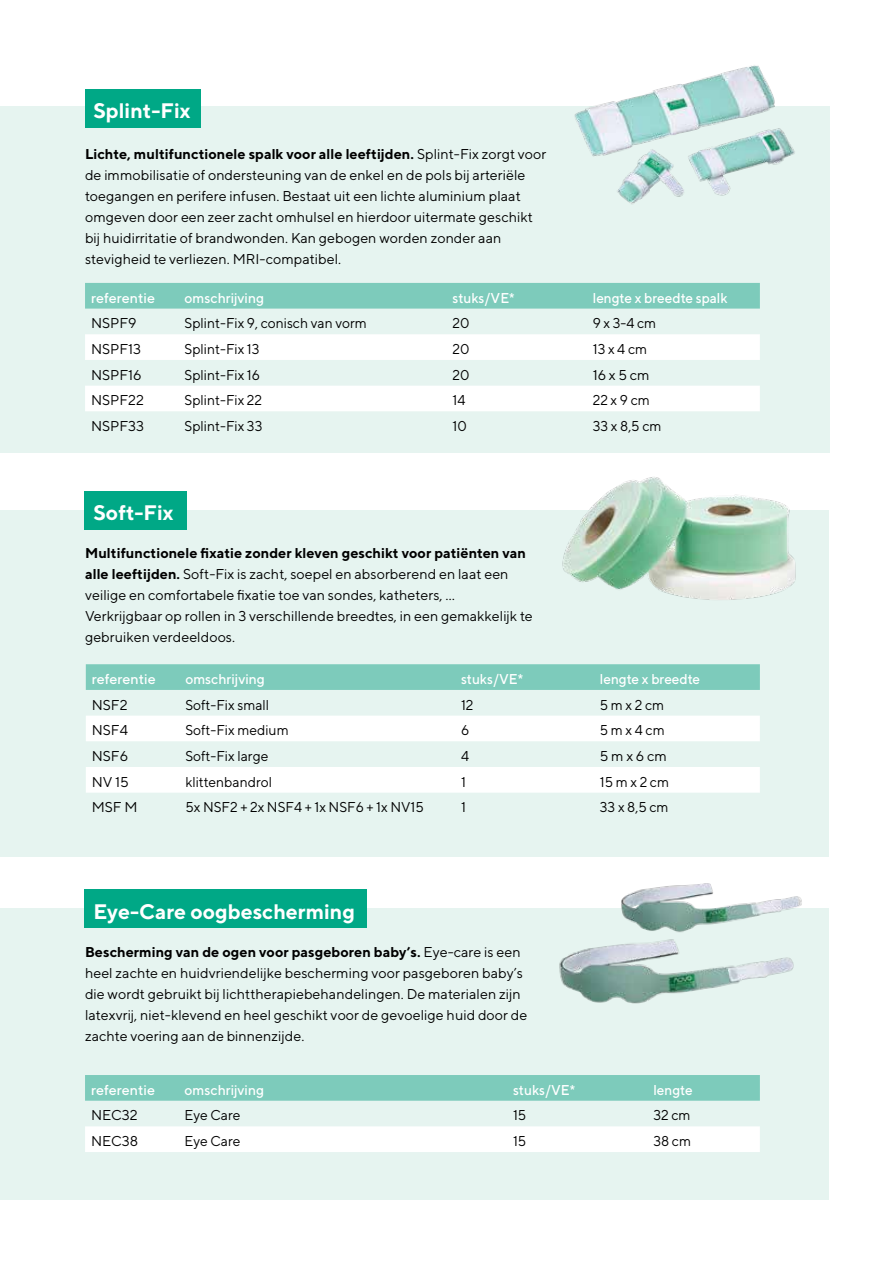
<style>
.page{position:relative;width:893px;height:1263px;background:#fff}
.page>*{position:absolute;margin:0;border:0;box-sizing:border-box;transform-origin:0 0}
.t1{font:700 21px "TT Norms";color:#fff}
.t2{font:14.25px/21px "TT Norms";letter-spacing:.005em;color:#000}
.t3{font:500 14.25px "TT Norms";color:#fff}
.t4{font:500 14.25px "TT Norms";color:#fff;scale:.95 1}
.s1{font-weight:700}
</style>
<div class="page">
<div style="left:0;top:106px;width:830px;height:347px;background:#e6f4f0"></div>
<div style="left:0;top:510px;width:829px;height:347px;background:#e6f4f0"></div>
<div style="left:0;top:908px;width:829px;height:291px;background:#e6f4f0"></div>
<div style="left:85px;top:89px;width:116px;height:38px;background:#00a886"></div>
<div style="left:85px;top:491px;width:102px;height:38px;background:#00a886"></div>
<div style="left:85px;top:889px;width:282px;height:39px;background:#00a886"></div>
<div style="left:85px;top:283px;width:675px;height:26px;background:#7dcbbb"></div>
<svg style="left:85px;top:334px;width:675px;height:77px;fill:#fff"></svg>
<div style="left:86px;top:664px;width:674px;height:26px;background:#7dcbbb"></div>
<svg style="left:86px;top:716px;width:674px;height:77px;fill:#fff"></svg>
<div style="left:85px;top:1075px;width:675px;height:26px;background:#7dcbbb"></div>
<div style="left:85px;top:1126px;width:675px;height:26px;background:#fff"></div>
<img style="left:574px;top:65px;width:221px;height:139px">
<img style="left:562px;top:477px;width:234px;height:123px">
<img style="left:559px;top:883px;width:243px;height:121px">
<h1 class="t1" style="left:93px;top:98px;width:99px">Splint-Fix</h1>
<p class="t2" style="left:85px;top:143px;width:463px"><span class="s1">Lichte, multifunctionele spalk voor alle leeftijden.</span> Splint-Fix zorgt voor de immobilisatie of ondersteuning van de enkel en de pols bij arteriële toegangen en perifere infusen. Bestaat uit een lichte aluminium plaat omgeven door een zeer zacht omhulsel en hierdoor uitermate geschikt bij huidirritatie of brandwonden. Kan gebogen worden zonder aan stevigheid te verliezen. MRI-compatibel.</p>
<p class="t3" style="left:91px;top:289px;width:65px">referentie</p>
<p class="t3" style="left:185px;top:289px;width:81px">omschrijving</p>
<p class="t4" style="left:452px;top:289px;width:67px">stuks/VE*</p>
<p class="t4" style="left:593px;top:289px;width:143px">lengte x breedte spalk</p>
<p class="t2" style="left:91px;top:312px;width:47px">NSPF9</p>
<p class="t2" style="left:185px;top:312px;width:184px">Splint-Fix 9, conisch van vorm</p>
<p class="t2" style="left:452px;top:312px;width:19px">20</p>
<p class="t2" style="left:593px;top:312px;width:65px">9 x 3-4 cm</p>
<p class="t2" style="left:91px;top:338px;width:52px">NSPF13</p>
<p class="t2" style="left:185px;top:338px;width:76px">Splint-Fix 13</p>
<p class="t2" style="left:452px;top:338px;width:19px">20</p>
<p class="t2" style="left:593px;top:338px;width:56px">13 x 4 cm</p>
<p class="t2" style="left:91px;top:364px;width:52px">NSPF16</p>
<p class="t2" style="left:185px;top:364px;width:77px">Splint-Fix 16</p>
<p class="t2" style="left:452px;top:364px;width:19px">20</p>
<p class="t2" style="left:593px;top:364px;width:58px">16 x 5 cm</p>
<p class="t2" style="left:91px;top:389px;width:54px">NSPF22</p>
<p class="t2" style="left:185px;top:389px;width:79px">Splint-Fix 22</p>
<p class="t2" style="left:452px;top:389px;width:14px">14</p>
<p class="t2" style="left:593px;top:389px;width:59px">22 x 9 cm</p>
<p class="t2" style="left:91px;top:415px;width:55px">NSPF33</p>
<p class="t2" style="left:185px;top:415px;width:79px">Splint-Fix 33</p>
<p class="t2" style="left:452px;top:415px;width:16px">10</p>
<p class="t2" style="left:593px;top:415px;width:70px">33 x 8,5 cm</p>
<h1 class="t1" style="left:93px;top:499px;width:82px">Soft-Fix</h1>
<p class="t2" style="left:85px;top:542px;width:449px"><span class="s1">Multifunctionele fixatie zonder kleven geschikt voor patiënten van alle leeftijden.</span> Soft-Fix is zacht, soepel en absorberend en laat een veilige en comfortabele fixatie toe van sondes, katheters, … Verkrijgbaar op rollen in 3 verschillende breedtes, in een gemakkelijk te gebruiken verdeeldoos.</p>
<p class="t3" style="left:92px;top:670px;width:65px">referentie</p>
<p class="t3" style="left:185px;top:670px;width:81px">omschrijving</p>
<p class="t4" style="left:461px;top:670px;width:67px">stuks/VE*</p>
<p class="t4" style="left:600px;top:670px;width:107px">lengte x breedte</p>
<p class="t2" style="left:92px;top:694px;width:37px">NSF2</p>
<p class="t2" style="left:185px;top:694px;width:85px">Soft-Fix small</p>
<p class="t2" style="left:461px;top:694px;width:14px">12</p>
<p class="t2" style="left:600px;top:694px;width:66px">5 m x 2 cm</p>
<p class="t2" style="left:92px;top:719px;width:38px">NSF4</p>
<p class="t2" style="left:185px;top:719px;width:105px">Soft-Fix medium</p>
<p class="t2" style="left:461px;top:719px;width:10px">6</p>
<p class="t2" style="left:600px;top:719px;width:66px">5 m x 4 cm</p>
<p class="t2" style="left:92px;top:745px;width:38px">NSF6</p>
<p class="t2" style="left:185px;top:745px;width:85px">Soft-Fix large</p>
<p class="t2" style="left:461px;top:745px;width:10px">4</p>
<p class="t2" style="left:600px;top:745px;width:68px">5 m x 6 cm</p>
<p class="t2" style="left:92px;top:771px;width:39px">NV 15</p>
<p class="t2" style="left:185px;top:771px;width:88px">klittenbandrol</p>
<p class="t2" style="left:461px;top:771px;width:6px">1</p>
<p class="t2" style="left:600px;top:771px;width:71px">15 m x 2 cm</p>
<p class="t2" style="left:92px;top:796px;width:47px">MSF M</p>
<p class="t2" style="left:185px;top:796px;width:240px">5x NSF2 + 2x NSF4 + 1x NSF6 + 1x NV15</p>
<p class="t2" style="left:461px;top:796px;width:6px">1</p>
<p class="t2" style="left:600px;top:796px;width:70px">33 x 8,5 cm</p>
<h1 class="t1" style="left:93px;top:898px;width:263px">Eye-Care oogbescherming</h1>
<p class="t2" style="left:85px;top:941px;width:444px"><span class="s1">Bescherming van de ogen voor pasgeboren baby’s.</span> Eye-care is een heel zachte en huidvriendelijke bescherming voor pasgeboren baby’s die wordt gebruikt bij lichttherapiebehandelingen. De materialen zijn latexvrij, niet-klevend en heel geschikt voor de gevoelige huid door de zachte voering aan de binnenzijde.</p>
<p class="t3" style="left:91px;top:1081px;width:65px">referentie</p>
<p class="t3" style="left:185px;top:1081px;width:81px">omschrijving</p>
<p class="t4" style="left:513px;top:1081px;width:67px">stuks/VE*</p>
<p class="t4" style="left:653px;top:1081px;width:43px">lengte</p>
<p class="t2" style="left:91px;top:1104px;width:48px">NEC32</p>
<p class="t2" style="left:185px;top:1104px;width:57px">Eye Care</p>
<p class="t2" style="left:513px;top:1104px;width:15px">15</p>
<p class="t2" style="left:653px;top:1104px;width:39px">32 cm</p>
<p class="t2" style="left:91px;top:1130px;width:49px">NEC38</p>
<p class="t2" style="left:185px;top:1130px;width:57px">Eye Care</p>
<p class="t2" style="left:513px;top:1130px;width:15px">15</p>
<p class="t2" style="left:653px;top:1130px;width:39px">38 cm</p>
</div>
